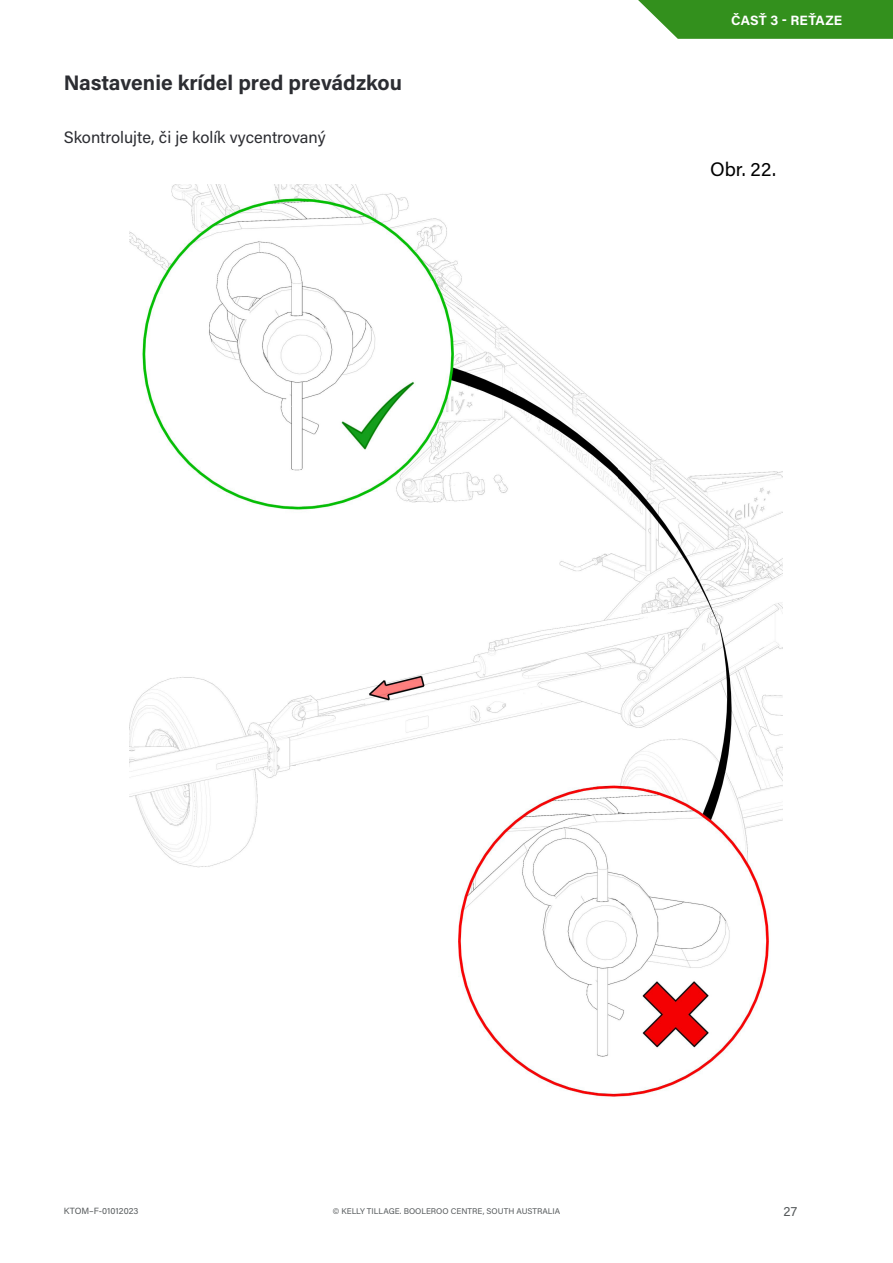
<style>
.page{position:relative;width:893px;height:1263px;background:#fff}
.page>*{position:absolute;margin:0;border:0;box-sizing:border-box;transform-origin:0 0}
.Body_Sub_Headings{font:700 21px "Acumin Pro";letter-spacing:-.005em;color:#2c2d32}
.t1{font:19.5px "Acumin Pro";color:#000}
.t2{font:16.5px "Acumin Pro";color:#2c2d32}
.Tab_Label_White{font:700 13.5px "Acumin Pro";letter-spacing:.015em;color:#fff}
.t3{font:13.5px "Acumin Pro";color:#565a5c}
.t4{font:9px "Acumin Pro";color:#565a5c}
.t5{font:8.25px "Acumin Pro";color:#565a5c}
</style>
<div class="page">
<svg style="left:638px;top:0;width:255px;height:39px;background:#43992f"></svg>
<img style="left:129px;top:184px;width:653px;height:913px">
<p class="Body_Sub_Headings" style="left:64px;top:68px;width:340px">Nastavenie krídel pred prevádzkou</p>
<p class="t2" style="left:64px;top:126px;width:263px">Skontrolujte, či je kolík vycentrovaný</p>
<p class="Tab_Label_White" style="left:731px;top:11px;width:113px">ČASŤ 3 - REŤAZE</p>
<p class="t1" style="left:710px;top:155px;width:67px">Obr. 22.</p>
<p class="t4" style="left:64px;top:1205px;width:76px">KTOM–F-01012023</p>
<p class="t5" style="left:333px;top:1205px;width:229px">© KELLY TILLAGE. BOOLEROO CENTRE, SOUTH AUSTRALIA</p>
<h3 class="t3" style="left:784px;top:1201px;width:15px">27</h3>
</div>
